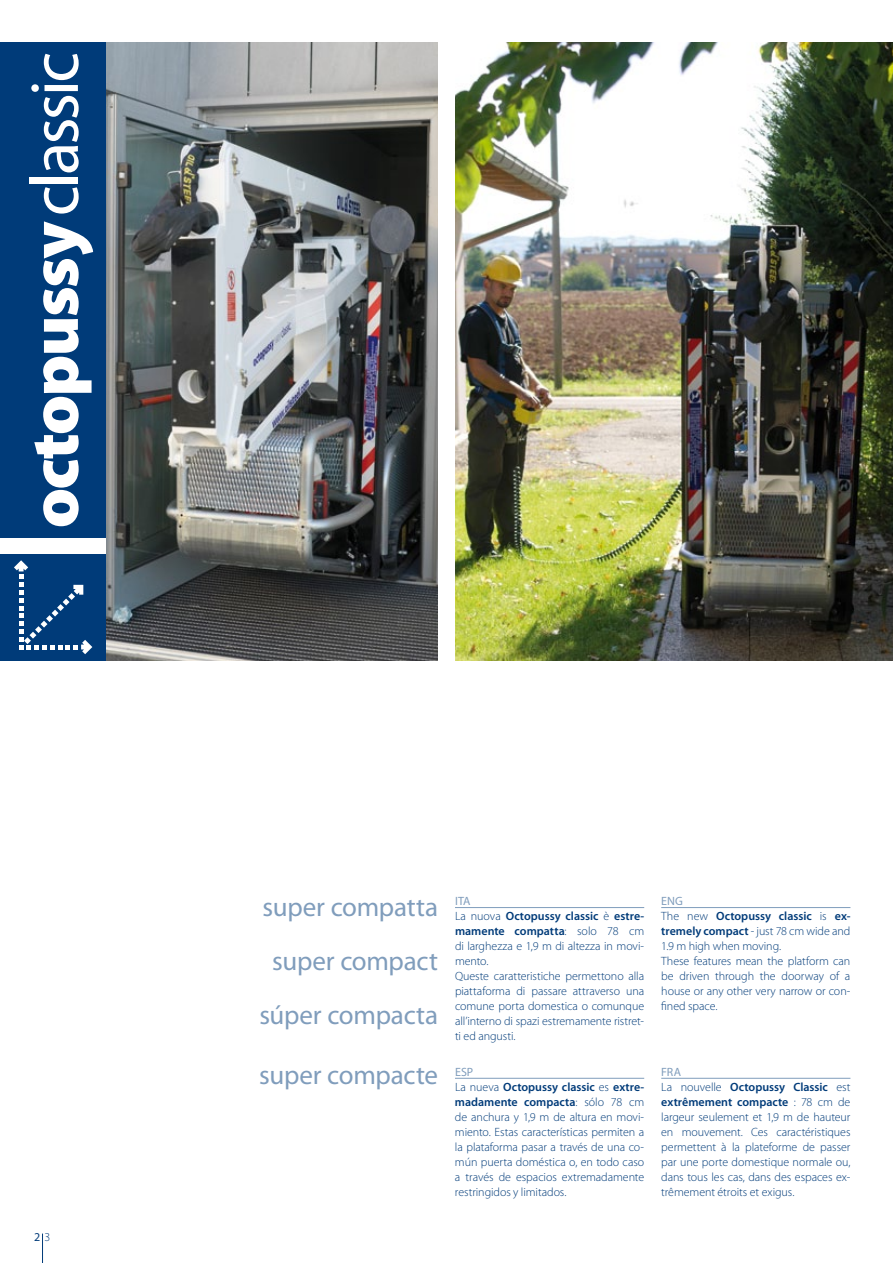
<style>
.page{position:relative;width:893px;height:1263px;background:#fff}
.page>*{position:absolute;margin:0;border:0;box-sizing:border-box;transform-origin:0 0}
.t1{font:900 69px "Myriad Pro";letter-spacing:-.03em;color:#fff}
.t2{font:27px/54px "Myriad Pro";letter-spacing:-.01em;color:#809dbc;text-align:center}
.t3{font:300 12px/15px "Myriad Pro";letter-spacing:-.005em;color:#003b79}
.t4{font:12px "Myriad Pro";color:#003b79}
.s1{font-weight:400}
.s2{font-weight:300}
.s3{font-weight:400;color:#809dbc}
.s4{font-weight:600}
</style>
<div class="page">
<img style="left:455px;top:43px;width:438px;height:618px">
<hr style="left:455px;top:907px;width:189px;height:1px;background:#809dbc">
<hr style="left:661px;top:907px;width:189px;height:1px;background:#809dbc">
<hr style="left:42px;top:1233px;width:1px;height:30px;background:#003b79">
<div style="left:0;top:43px;width:106px;height:495px;background:#003b79"></div>
<div style="left:0;top:555px;width:106px;height:106px;background:#003b79"></div>
<svg style="left:14px;top:560px;width:78px;height:94px"></svg>
<hr style="left:661px;top:1078px;width:189px;height:1px;background:#809dbc">
<hr style="left:455px;top:1078px;width:189px;height:1px;background:#809dbc">
<img style="left:106px;top:43px;width:332px;height:618px">
<h1 class="t1" style="left:9px;top:528px;width:478px;rotate:-90deg">octopussy<span class="s1">classic</span></h1>
<p class="t4" style="left:34px;top:1230px;width:18px">2 <span class="s2">3</span></p>
<h2 class="t2" style="left:259px;top:880px;width:180px">super compatta super compact súper compacta</h2>
<h2 class="t2" style="left:259px;top:1048px;width:180px">super compacte</h2>
<p class="t3" style="left:455px;top:893px;width:191px"><span class="s3">ITA<br></span>La nuova <span class="s4">Octopussy classic</span> è <span class="s4">estre&shy;mamente compatta</span>: solo 78 cm di larghezza e 1,9 m di altezza in movi&shy;mento.<br>Queste caratteristiche permettono alla piattaforma di passare attraverso una comune porta domestica o comunque all’interno di spazi estremamente ristret&shy;ti ed angusti.</p>
<p class="t3" style="left:455px;top:1064px;width:191px"><span class="s3">ESP<br></span>La nueva <span class="s4">Octopussy classic</span> es <span class="s4">extre&shy;madamente compacta</span>: sólo 78 cm de anchura y 1,9 m de altura en movi&shy;miento. Estas características permiten a la plataforma pasar a través de una co&shy;mún puerta doméstica o, en todo caso a través de espacios extremadamente restringidos y limitados.</p>
<p class="t3" style="left:661px;top:893px;width:191px"><span class="s3">ENG<br></span>The new <span class="s4">Octopussy classic</span> is <span class="s4">ex&shy;tremely compact</span> - just 78 cm wide and<br>1.9 m high when moving.<br>These features mean the platform can be driven through the doorway of a house or any other very narrow or con&shy;fined space.</p>
<p class="t3" style="left:661px;top:1064px;width:191px"><span class="s3">FRA<br></span>La nouvelle <span class="s4">Octopussy Classic</span> est <span class="s4">extrêmement compacte</span> : 78 cm de largeur seulement et 1,9 m de hauteur en mouvement. Ces caractéristiques permettent à la plateforme de passer par une porte domestique normale ou, dans tous les cas, dans des espaces ex&shy;trêmement étroits et exigus.</p>
</div>
